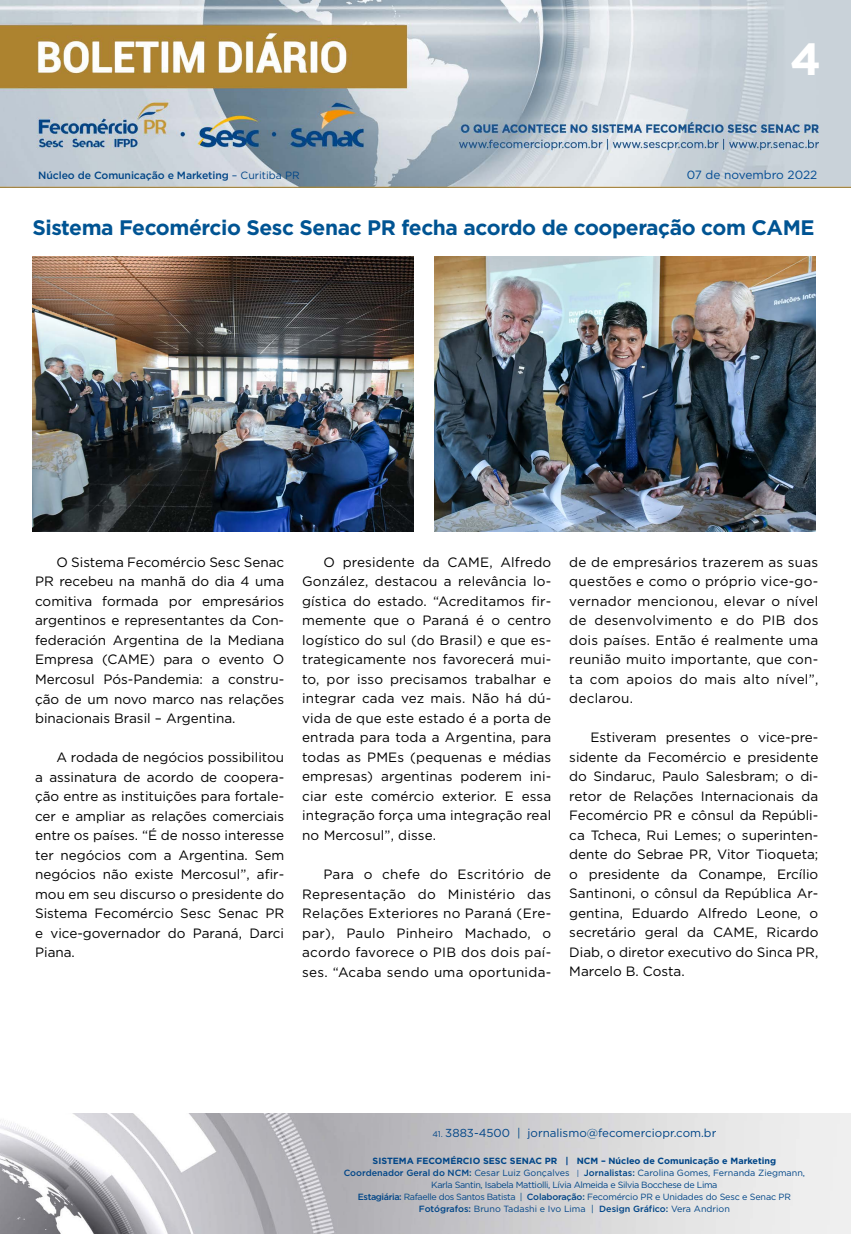
<style>
.page{position:relative;width:851px;height:1234px;background:#fff}
.page>*{position:absolute;margin:0;border:0;box-sizing:border-box;transform-origin:0 0}
.t1{font:700 45px "Gotham";color:#fff}
.t2{font:700 21px "Gotham";letter-spacing:-.02em;color:#005493}
.t3{font:13.5px/19.5px "Gotham";color:#000;text-align:justify}
.t4{font:11.85px "Gotham";color:#004a93}
.t5{font:11.55px "Gotham";color:#004587}
.t6{font:500 10.5px "Gotham";letter-spacing:-.01em;color:#004587}
.t7{font:9px/12px "Gotham";letter-spacing:-.02em;color:#004587;text-align:center}
.s1{font-weight:400}
.s2{font-size:8.25px}
.s3{font-weight:700}
.s4{font-weight:500}
.s5{font-size:7.65px}
</style>
<div class="page">
<img style="left:0;top:0;width:850px;height:188px">
<img style="left:0;top:1113px;width:850px;height:120px">
<img style="left:32px;top:256px;width:381px;height:275px">
<img style="left:434px;top:256px;width:381px;height:275px">
<p class="t6" style="left:38px;top:168px;width:263px">Núcleo de Comunicação e Marketing <span class="s1">– Curitiba PR</span></p>
<h1 class="t1" style="left:790px;top:29px;width:33px">4</h1>
<p class="t4" style="left:686px;top:167px;width:132px">07 de novembro 2022</p>
<h2 class="t2" style="left:32px;top:214px;width:783px">Sistema Fecomércio Sesc Senac PR fecha acordo de cooperação com CAME</h2>
<p class="t3" style="left:35px;top:552px;width:250px;text-indent:21px">O Sistema Fecomércio Sesc Senac PR recebeu na manhã do dia 4 uma comitiva formada por empresários argentinos e representantes da Con&shy;federación Argentina de la Mediana Empresa (CAME) para o evento O Mercosul Pós-Pandemia: a constru&shy;ção de um novo marco nas relações binacionais Brasil – Argentina.</p>
<p class="t3" style="left:35px;top:747px;width:250px;text-indent:21px">A rodada de negócios possibilitou a assinatura de acordo de coopera&shy;ção entre as instituições para fortale&shy;cer e ampliar as relações comerciais entre os países. “É de nosso interesse ter negócios com a Argentina. Sem negócios não existe Mercosul”, afir&shy;mou em seu discurso o presidente do Sistema Fecomércio Sesc Senac PR e vice-governador do Paraná, Darci Piana.</p>
<p class="t3" style="left:302px;top:552px;width:250px;text-indent:21px">O presidente da CAME, Alfredo González, destacou a relevância lo&shy;gística do estado. “Acreditamos fir&shy;memente que o Paraná é o centro logístico do sul (do Brasil) e que es&shy;trategicamente nos favorecerá mui&shy;to, por isso precisamos trabalhar e integrar cada vez mais. Não há dú&shy;vida de que este estado é a porta de entrada para toda a Argentina, para todas as PMEs (pequenas e médias empresas) argentinas poderem ini&shy;ciar este comércio exterior. E essa integração força uma integração real no Mercosul”, disse.</p>
<p class="t3" style="left:302px;top:864px;width:250px;text-indent:21px">Para o chefe do Escritório de Representação do Ministério das Relações Exteriores no Paraná (Ere&shy;par), Paulo Pinheiro Machado, o acordo favorece o PIB dos dois paí&shy;ses. “Acaba sendo uma oportunida-</p>
<p class="t3" style="left:569px;top:551px;width:250px">de de empresários trazerem as suas questões e como o próprio vice-go&shy;vernador mencionou, elevar o nível de desenvolvimento e do PIB dos dois países. Então é realmente uma reunião muito importante, que con&shy;ta com apoios do mais alto nível”, declarou.</p>
<p class="t3" style="left:569px;top:727px;width:250px;text-indent:21px">Estiveram presentes o vice-pre&shy;sidente da Fecomércio e presidente do Sindaruc, Paulo Salesbram; o di&shy;retor de Relações Internacionais da Fecomércio PR e cônsul da Repúbli&shy;ca Tcheca, Rui Lemes; o superinten&shy;dente do Sebrae PR, Vitor Tioqueta; o presidente da Conampe, Ercílio Santinoni, o cônsul da República Ar&shy;gentina, Eduardo Alfredo Leone, o secretário geral da CAME, Ricardo Diab, o diretor executivo do Sinca PR, Marcelo B. Costa.</p>
<p class="t5" style="left:432px;top:1125px;width:285px"><span class="s2">41.</span> 3883-4500 | jornalismo@fecomerciopr.com.br</p>
<p class="t7" style="left:343px;top:1154px;width:463px"><span class="s3">SISTEMA FECOMÉRCIO SESC SENAC PR | NCM – Núcleo de Comunicação e Marketing </span><span class="s4">Coordenador Geral do NCM:</span> Cesar Luiz Gonçalves <span class="s5">|</span> <span class="s4">Jornalistas:</span> Carolina Gomes, Fernanda Ziegmann, Karla Santin, Isabela Mattiolli, Lívia Almeida e Silvia Bocchese de Lima<br><span class="s4">Estagiária:</span> Rafaelle dos Santos Batista | <span class="s4">Colaboração:</span> Fecomércio PR e Unidades do Sesc e Senac PR <span class="s4">Fotógrafos:</span> Bruno Tadashi e Ivo Lima | <span class="s4">Design Gráfico:</span> Vera Andrion</p>
</div>
